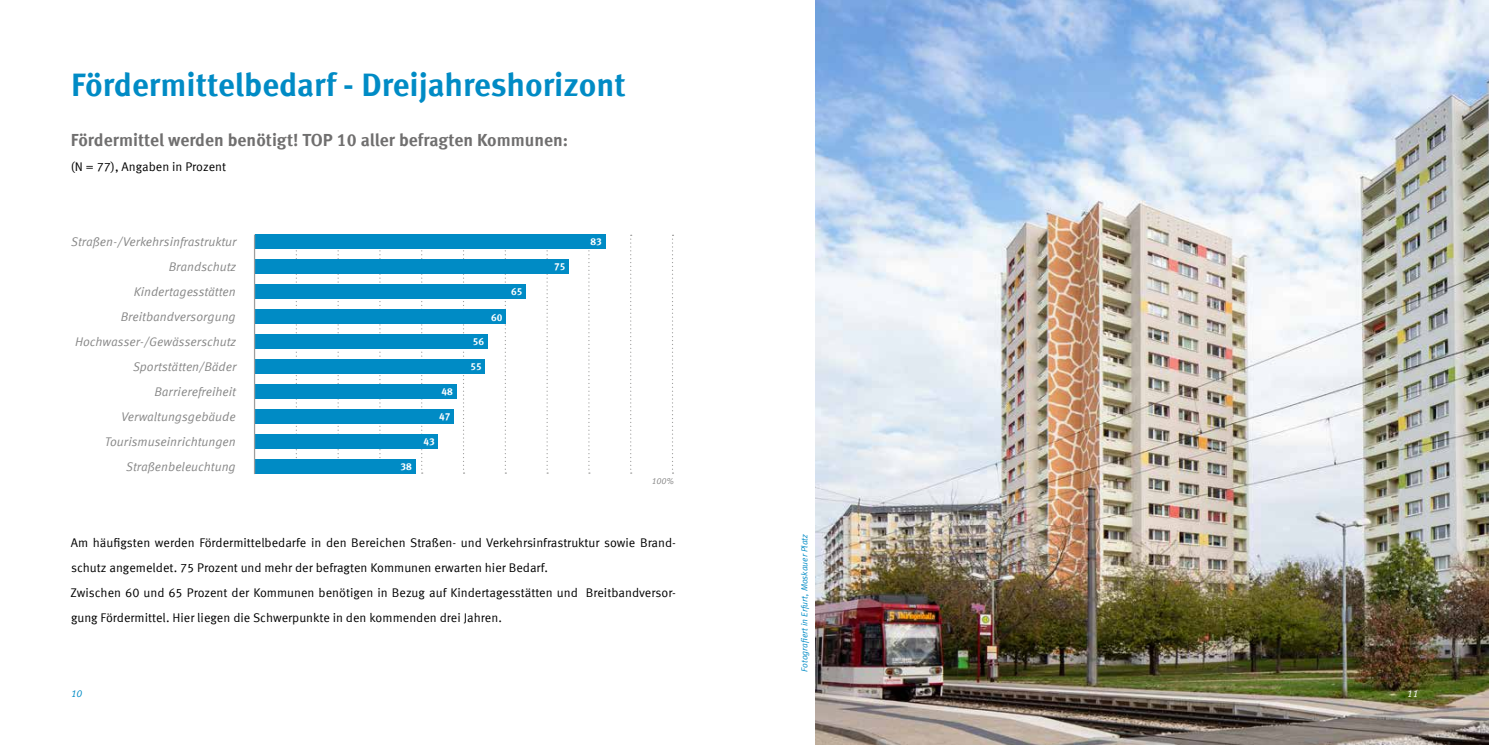
<style>
.page{position:relative;width:1489px;height:745px;background:#fff}
.page>*{position:absolute;margin:0;border:0;box-sizing:border-box;transform-origin:0 0}
.t1{font:700 32.5px "Meta Offc";color:#008bc5}
.t2{font:700 17.5px "Meta Offc";color:#706f6f}
.t3{font:12.5px/25px "Meta Offc Norm";color:#000}
.t4{font:12.5px/25px "Meta Offc Norm Ita";color:#878787;text-align:right}
.t5{font:700 10px "Meta Offc";color:#fff}
.t6{font:10px "Meta Offc Norm Ita";color:#008bc5}
.t7{font:10px "Meta Offc Norm Ita";color:#fff}
.t8{font:8.75px "Meta Offc Norm Ita";color:#008bc5}
.t9{font:8.75px "Meta Offc Norm Ita";color:#878787}
</style>
<div class="page">
<img style="left:815px;top:0;width:673px;height:744px">
<svg style="left:296px;top:250px;width:1px;height:208px"></svg>
<svg style="left:421px;top:250px;width:2px;height:223px"></svg>
<svg style="left:463px;top:250px;width:1px;height:223px"></svg>
<svg style="left:337px;top:250px;width:2px;height:208px"></svg>
<svg style="left:379px;top:250px;width:2px;height:208px"></svg>
<svg style="left:504px;top:250px;width:2px;height:223px"></svg>
<svg style="left:546px;top:250px;width:2px;height:223px"></svg>
<svg style="left:588px;top:250px;width:2px;height:223px"></svg>
<svg style="left:630px;top:234px;width:1px;height:239px"></svg>
<svg style="left:672px;top:234px;width:1px;height:239px"></svg>
<div style="left:254px;top:284px;width:272px;height:15px;background:#008bc5"></div>
<div style="left:254px;top:259px;width:315px;height:15px;background:#008bc5"></div>
<div style="left:254px;top:234px;width:351px;height:15px;background:#008bc5"></div>
<div style="left:254px;top:309px;width:252px;height:15px;background:#008bc5"></div>
<div style="left:254px;top:334px;width:234px;height:15px;background:#008bc5"></div>
<div style="left:254px;top:359px;width:231px;height:15px;background:#008bc5"></div>
<div style="left:254px;top:384px;width:202px;height:15px;background:#008bc5"></div>
<div style="left:254px;top:409px;width:200px;height:15px;background:#008bc5"></div>
<div style="left:254px;top:434px;width:184px;height:15px;background:#008bc5"></div>
<div style="left:254px;top:459px;width:161px;height:15px;background:#008bc5"></div>
<hr style="left:254px;top:234px;width:1px;height:240px;background:#9d9d9c">
<h1 class="t1" style="left:71px;top:65px;width:556px">Fördermittelbedarf - Dreijahreshorizont</h1>
<h2 class="t2" style="left:71px;top:129px;width:498px">Fördermittel werden benötigt! TOP 10 aller befragten Kommunen:</h2>
<p class="t3" style="left:71px;top:154px;width:157px">(N = 77), Angaben in Prozent</p>
<p class="t4" style="left:71px;top:229px;width:167px">Straßen-/Verkehrsinfrastruktur<br>Brandschutz<br>Kindertagesstätten<br>Breitbandversorgung<br>Hochwasser-/Gewässerschutz<br>Sportstätten/Bäder<br>Barrierefreiheit<br>Verwaltungsgebäude<br>Tourismuseinrichtungen<br>Straßenbeleuchtung</p>
<p class="t5" style="left:400px;top:460px;width:13px">38</p>
<p class="t5" style="left:441px;top:385px;width:13px">48</p>
<p class="t5" style="left:439px;top:410px;width:13px">47</p>
<p class="t5" style="left:423px;top:435px;width:13px">43</p>
<p class="t5" style="left:491px;top:311px;width:13px">60</p>
<p class="t5" style="left:472px;top:336px;width:13px">56</p>
<p class="t5" style="left:470px;top:360px;width:13px">55</p>
<p class="t5" style="left:511px;top:285px;width:13px">65</p>
<p class="t5" style="left:554px;top:260px;width:13px">75</p>
<p class="t5" style="left:590px;top:235px;width:13px">83</p>
<p class="t9" style="left:651px;top:475px;width:24px">100%</p>
<p class="t3" style="left:71px;top:529px;width:607px">Am häufigsten werden Fördermittelbedarfe in den Bereichen Straßen- und Verkehrsinfrastruktur sowie Brand&shy;schutz angemeldet. 75 Prozent und mehr der befragten Kommunen erwarten hier Bedarf.<br>Zwischen 60 und 65 Prozent der Kommunen benötigen in Bezug auf Kindertagesstätten und Breitbandversor&shy;gung Fördermittel. Hier liegen die Schwerpunkte in den kommenden drei Jahren.</p>
<p class="t6" style="left:71px;top:687px;width:13px">10</p>
<p class="t8" style="left:799px;top:671px;width:139px;rotate:-90deg">Fotografiert in Erfurt, Moskauer Platz</p>
<p class="t7" style="left:1406px;top:687px;width:13px">11</p>
</div>
